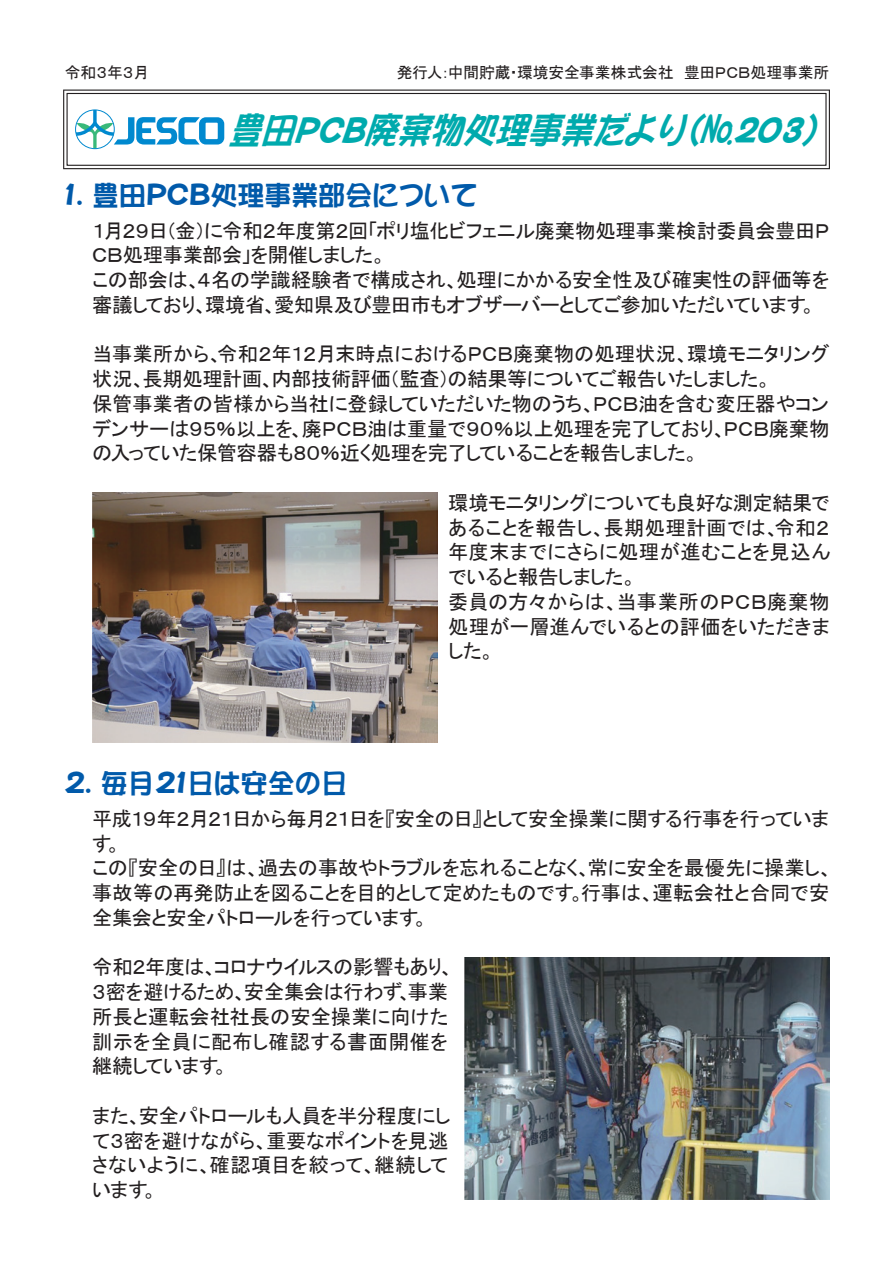
<style>
.page{position:relative;width:893px;height:1263px;background:#fff}
.page>*{position:absolute;margin:0;border:0;box-sizing:border-box;transform-origin:0 0}
.t1{font:italic 36px "DFPOP1 Std W9";color:#00aaad;scale:.91 1}
.t2{font:27px "DFPOP1 Std W9";letter-spacing:-.015em;color:#015aaa}
.t3{font:20.25px/24.8px "MS P Gothic";letter-spacing:-.01em;color:#231f20}
.t4{font:15.75px "MS P Gothic";color:#231f20}
</style>
<div class="page">
<div style="left:63px;top:90px;width:767px;height:79px;border:4px solid #231f20"></div>
<div style="left:64px;top:91px;width:765px;height:77px;border:2px solid #fff"></div>
<div style="left:75px;top:110px;width:40px;height:39px;border:1px solid #0089cf;border-radius:50%"></div>
<svg style="left:76px;top:110px;width:148px;height:39px"></svg>
<img style="left:464px;top:957px;width:365px;height:242px">
<img style="left:93px;top:492px;width:344px;height:250px">
<p class="t4" style="left:65px;top:64px;width:86px">令和３年３月</p>
<p class="t4" style="left:397px;top:64px;width:434px">発行人：中間貯蔵・環境安全事業株式会社　豊田ＰＣＢ処理事業所</p>
<h1 class="t1" style="left:228px;top:110px;width:679px">豊田PCB廃棄物処理事業だより（№203）</h1>
<h2 class="t2" style="left:57px;top:181px;width:422px">１. 豊田ＰＣＢ処理事業部会について</h2>
<p class="t3" style="left:92px;top:218px;width:739px">１月２９日（金）に令和２年度第２回「ポリ塩化ビフェニル廃棄物処理事業検討委員会豊田ＰＣＢ処理事業部会」を開催しました。<br>この部会は、４名の学識経験者で構成され、処理にかかる安全性及び確実性の評価等を審議しており、環境省、愛知県及び豊田市もオブザーバーとしてご参加いただいています。</p>
<p class="t3" style="left:92px;top:342px;width:739px">当事業所から、令和２年１２月末時点におけるＰＣＢ廃棄物の処理状況、環境モニタリング状況、長期処理計画、内部技術評価（監査）の結果等についてご報告いたしました。<br>保管事業者の皆様から当社に登録していただいた物のうち、ＰＣＢ油を含む変圧器やコンデンサーは９５％以上を、廃ＰＣＢ油は重量で９０％以上処理を完了しており、ＰＣＢ廃棄物の入っていた保管容器も８０％近く処理を完了していることを報告しました。</p>
<p class="t3" style="left:448px;top:490px;width:384px">環境モニタリングについても良好な測定結果であることを報告し、長期処理計画では、令和２年度末までにさらに処理が進むことを見込んでいると報告しました。<br>委員の方々からは、当事業所のＰＣＢ廃棄物処理が一層進んでいるとの評価をいただきました。</p>
<h2 class="t2" style="left:61px;top:769px;width:288px">２. 毎月２１日は安全の日</h2>
<p class="t3" style="left:92px;top:806px;width:742px">平成１９年２月２１日から毎月２１日を『安全の日』として安全操業に関する行事を行っています。<br>この『安全の日』は、過去の事故やトラブルを忘れることなく、常に安全を最優先に操業し、事故等の再発防止を図ることを目的として定めたものです。行事は、運転会社と合同で安全集会と安全パトロールを行っています。</p>
<p class="t3" style="left:92px;top:955px;width:363px">令和２年度は、コロナウイルスの影響もあり、<br>３密を避けるため、安全集会は行わず、事業所長と運転会社社長の安全操業に向けた訓示を全員に配布し確認する書面開催を継続しています。</p>
<p class="t3" style="left:92px;top:1103px;width:360px;text-align:justify">また、安全パトロールも人員を半分程度にして３密を避けながら、重要なポイントを見逃さないように、確認項目を絞って、継続しています。</p>
</div>
